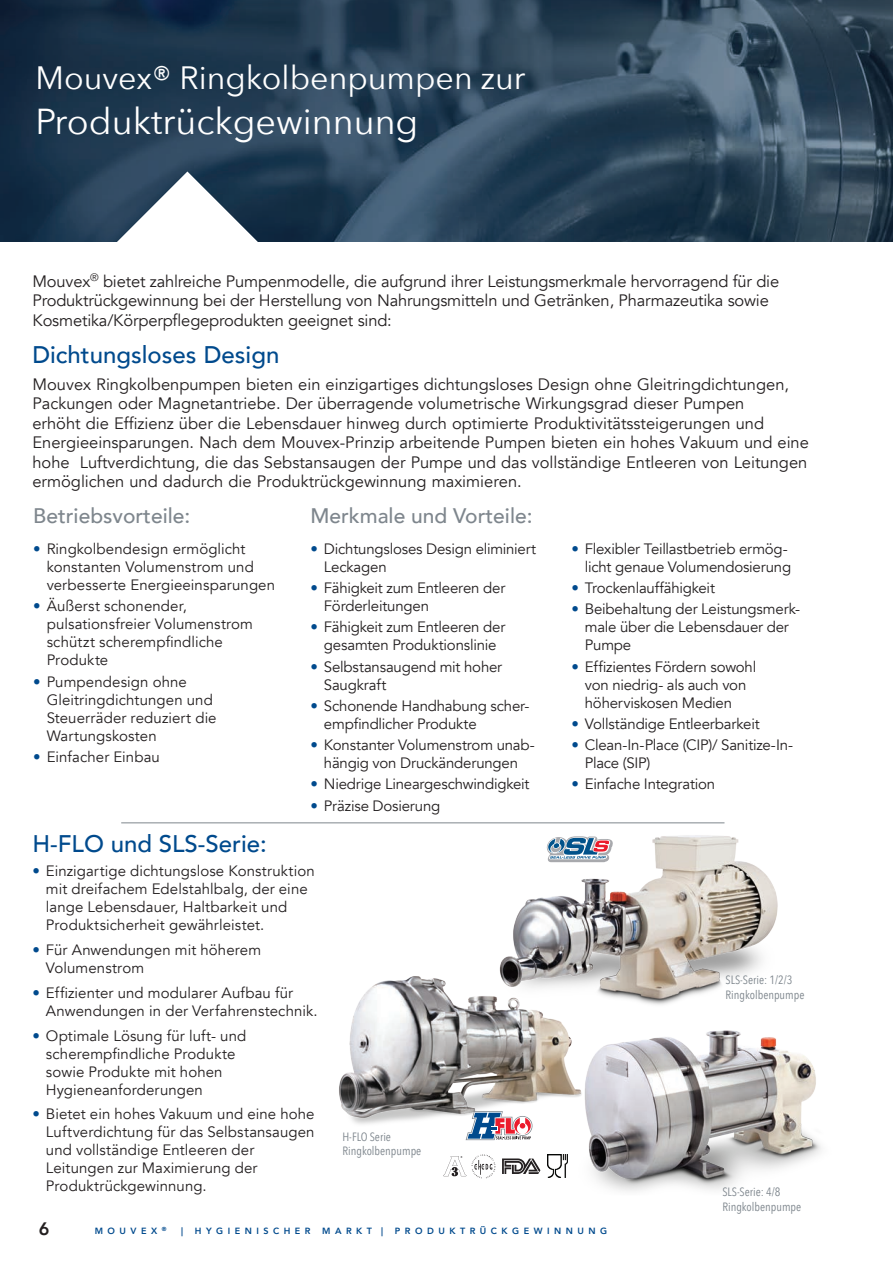
<style>
.page{position:relative;width:893px;height:1263px;background:#fff}
.page>*{position:absolute;margin:0;border:0;box-sizing:border-box;transform-origin:0 0}
.t1{font:36px "Avenir Next";color:#fff}
.t2{font:32.25px "Avenir Next";color:#fff}
.t3{font:500 24px "Avenir";color:#004a8d}
.t4{font:500 21px "Avenir";color:#7e868d}
.t5{font:800 18px "Avenir";color:#231f20}
.t6{font:16.5px/19.5px "Avenir";color:#231f20}
.t7{font:15px/18px "Avenir";color:#231f20}
.t8{font:12px/14.4px "Avenir Next Condensed";color:#7e868d}
.t9{font:800 9px "Avenir";letter-spacing:.5em;color:#004a8d}
.s1{color:#004a8d}
</style>
<div class="page">
<img style="left:0;top:0;width:893px;height:242px">
<svg style="left:116px;top:171px;width:143px;height:71px"></svg>
<img style="left:471px;top:822px;width:307px;height:175px">
<img style="left:549px;top:997px;width:272px;height:194px">
<hr style="left:121px;top:822px;width:603px;height:1px;background:#7e868d">
<svg style="left:546px;top:836px;width:67px;height:26px"></svg>
<img style="left:339px;top:942px;width:260px;height:202px">
<svg style="left:443px;top:1154px;width:52px;height:24px"></svg>
<img style="left:547px;top:1155px;width:20px;height:22px">
<svg style="left:502px;top:1158px;width:38px;height:16px"></svg>
<svg style="left:466px;top:1111px;width:66px;height:29px"></svg>
<h2 class="t2" style="left:35px;top:51px;width:491px">Mouvex® Ringkolbenpumpen zur</h2>
<h1 class="t1" style="left:35px;top:91px;width:384px">Produktrückgewinnung</h1>
<p class="t6" style="left:32px;top:272px;width:748px">Mouvex<sup>®</sup> bietet zahlreiche Pumpenmodelle, die aufgrund ihrer Leistungsmerkmale hervorragend für die<br>Produktrückgewinnung bei der Herstellung von Nahrungsmitteln und Getränken, Pharmazeutika sowie<br>Kosmetika/Körperpflegeprodukten geeignet sind:</p>
<h3 class="t3" style="left:32px;top:334px;width:248px">Dichtungsloses Design</h3>
<p class="t6" style="left:32px;top:374px;width:778px">Mouvex Ringkolbenpumpen bieten ein einzigartiges dichtungsloses Design ohne Gleitringdichtungen, Packungen oder Magnetantriebe. Der überragende volumetrische Wirkungsgrad dieser Pumpen<br>erhöht die Effizienz über die Lebensdauer hinweg durch optimierte Produktivitätssteigerungen und Energieeinsparungen. Nach dem Mouvex-Prinzip arbeitende Pumpen bieten ein hohes Vakuum und eine hohe Luftverdichtung, die das Sebstansaugen der Pumpe und das vollständige Entleeren von Leitungen ermöglichen und dadurch die Produktrückgewinnung maximieren.</p>
<h3 class="t4" style="left:33px;top:497px;width:159px">Betriebsvorteile:</h3>
<p class="t7" style="left:47px;top:540px;width:230px;text-indent:-14px"><span class="s1">•</span> Ringkolbendesign ermöglicht konstanten Volumenstrom und verbesserte Energieeinsparungen</p>
<p class="t7" style="left:47px;top:597px;width:208px;text-indent:-14px"><span class="s1">•</span> Äußerst schonender, pulsationsfreier Volumenstrom schützt scherempfindliche<br>Produkte</p>
<p class="t7" style="left:47px;top:673px;width:171px;text-indent:-14px"><span class="s1">•</span> Pumpendesign ohne<br>Gleitringdichtungen und<br>Steuerräder reduziert die<br>Wartungskosten</p>
<p class="t7" style="left:33px;top:748px;width:128px"><span class="s1">•</span> Einfacher Einbau</p>
<h3 class="t4" style="left:310px;top:497px;width:224px">Merkmale und Vorteile:</h3>
<p class="t7" style="left:324px;top:540px;width:214px;text-indent:-14px"><span class="s1">•</span> Dichtungsloses Design eliminiert<br>Leckagen</p>
<p class="t7" style="left:324px;top:579px;width:183px;text-indent:-14px"><span class="s1">•</span> Fähigkeit zum Entleeren der<br>Förderleitungen</p>
<p class="t7" style="left:310px;top:618px;width:196px;text-align:center"><span class="s1">•</span> Fähigkeit zum Entleeren der gesamten Produktionslinie</p>
<p class="t7" style="left:324px;top:658px;width:180px;text-indent:-14px"><span class="s1">•</span> Selbstansaugend mit hoher<br>Saugkraft</p>
<p class="t7" style="left:324px;top:697px;width:207px;text-indent:-14px"><span class="s1">•</span> Schonende Handhabung scher&shy;empfindlicher Produkte</p>
<p class="t7" style="left:310px;top:736px;width:226px;text-align:center"><span class="s1">•</span> Konstanter Volumenstrom unab&shy;hängig von Druckänderungen</p>
<p class="t7" style="left:310px;top:775px;width:221px"><span class="s1">•</span> Niedrige Lineargeschwindigkeit</p>
<p class="t7" style="left:310px;top:797px;width:131px"><span class="s1">•</span> Präzise Dosierung</p>
<h3 class="t3" style="left:32px;top:822px;width:236px">H-FLO und SLS-Serie:</h3>
<p class="t7" style="left:46px;top:862px;width:270px;text-indent:-14px"><span class="s1">•</span> Einzigartige dichtungslose Konstruktion mit dreifachem Edelstahlbalg, der eine lange Lebensdauer, Haltbarkeit und Produktsicherheit gewährleistet.</p>
<p class="t7" style="left:46px;top:941px;width:217px;text-indent:-14px"><span class="s1">•</span> Für Anwendungen mit höherem<br>Volumenstrom</p>
<p class="t7" style="left:46px;top:984px;width:273px;text-indent:-14px"><span class="s1">•</span> Effizienter und modularer Aufbau für<br>Anwendungen in der Verfahrenstechnik.</p>
<p class="t7" style="left:46px;top:1027px;width:202px;text-indent:-14px"><span class="s1">•</span> Optimale Lösung für luft- und scherempfindliche Produkte sowie Produkte mit hohen<br>Hygieneanforderungen</p>
<p class="t7" style="left:46px;top:1105px;width:270px;text-indent:-14px"><span class="s1">•</span> Bietet ein hohes Vakuum und eine hohe Luftverdichtung für das Selbstansaugen und vollständige Entleeren der Leitungen zur Maximierung der Produktrückgewinnung.</p>
<p class="t8" style="left:342px;top:1129px;width:80px">H-FLO Serie<br>Ringkolbenpumpe</p>
<p class="t7" style="left:571px;top:540px;width:221px;text-align:right"><span class="s1">•</span> Flexibler Teillastbetrieb ermög&shy;licht genaue Volumendosierung</p>
<p class="t7" style="left:571px;top:579px;width:145px"><span class="s1">•</span> Trockenlauffähigkeit</p>
<p class="t7" style="left:585px;top:600px;width:217px;text-indent:-14px"><span class="s1">•</span> Beibehaltung der Leistungsmerk&shy;male über die Lebensdauer der<br>Pumpe</p>
<p class="t7" style="left:585px;top:658px;width:173px;text-indent:-14px"><span class="s1">•</span> Effizientes Fördern sowohl von niedrig- als auch von höherviskosen Medien</p>
<p class="t7" style="left:571px;top:715px;width:190px"><span class="s1">•</span> Vollständige Entleerbarkeit</p>
<p class="t7" style="left:585px;top:736px;width:210px;text-indent:-14px"><span class="s1">•</span> Clean-In-Place (CIP)/ Sanitize-In-<br>Place (SIP)</p>
<p class="t7" style="left:571px;top:775px;width:145px"><span class="s1">•</span> Einfache Integration</p>
<p class="t8" style="left:726px;top:972px;width:80px">SLS-Serie: 1/2/3<br>Ringkolbenpumpe</p>
<p class="t8" style="left:722px;top:1184px;width:80px">SLS-Serie: 4/8<br>Ringkolbenpumpe</p>
<p class="t5" style="left:39px;top:1215px;width:12px">6</p>
<p class="t9" style="left:181px;top:1224px;width:3px">|</p>
<p class="t9" style="left:195px;top:1224px;width:117px">HYGIENISCHER</p>
<p class="t9" style="left:322px;top:1224px;width:62px">MARKT |</p>
<p class="t9" style="left:395px;top:1224px;width:214px">PRODUKTRÜCKGEWINNUNG</p>
<p class="t9" style="left:95px;top:1224px;width:73px">MOUVEX <sup>®</sup></p>
</div>
